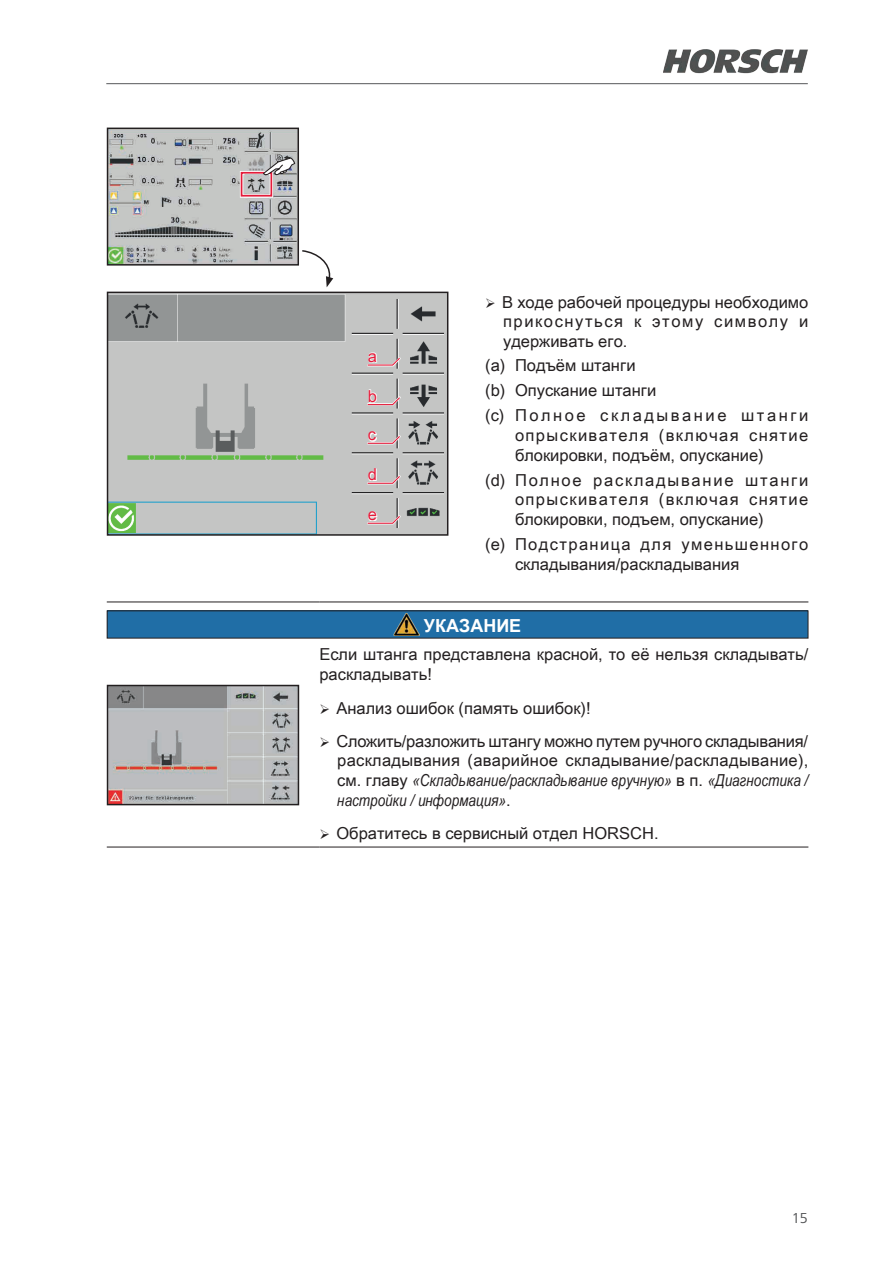
<style>
.page{position:relative;width:893px;height:1263px;background:#fff}
.page>*{position:absolute;margin:0;border:0;box-sizing:border-box;transform-origin:0 0}
.t1{font:700 18px "Arial";color:#fff}
.t2{font:16.5px/19.8px "Arial Unicode MS";color:#231f20}
.t3{font:italic 16.5px/19.8px "Arial Narrow";color:#231f20;text-align:justify}
.t4{font:16.5px/19.8px "Arial Unicode MS";letter-spacing:.085em;color:#231f20}
.t5{font:16.5px "Arial Unicode MS";color:#e41c3b}
.t6{font:15px "Frutiger Next LTW1 G";color:#57585a}
.s1{font-family:"Arial Unicode MS";font-style:normal}
</style>
<div class="page">
<hr style="left:106px;top:83px;width:702px;height:1px;background:#57585a">
<img style="left:663px;top:49px;width:145px;height:24px">
<img style="left:110px;top:131px;width:186px;height:132px">
<div style="left:107px;top:128px;width:192px;height:138px;border:2px solid #231f20"></div>
<div style="left:240px;top:171px;width:33px;height:27px;border:3px solid #fff"></div>
<div style="left:241px;top:172px;width:31px;height:25px;border:2px solid #e41c3b"></div>
<svg style="left:302px;top:250px;width:31px;height:37px"></svg>
<img style="left:110px;top:295px;width:335px;height:238px">
<div style="left:107px;top:292px;width:341px;height:244px;border:2px solid #231f20"></div>
<svg style="left:367px;top:357px;width:34px;height:9px"></svg>
<svg style="left:368px;top:353px;width:9px;height:10px"></svg>
<svg style="left:367px;top:396px;width:34px;height:10px"></svg>
<svg style="left:368px;top:389px;width:9px;height:14px"></svg>
<svg style="left:367px;top:435px;width:34px;height:9px"></svg>
<svg style="left:368px;top:431px;width:9px;height:10px"></svg>
<svg style="left:367px;top:475px;width:34px;height:9px"></svg>
<svg style="left:368px;top:468px;width:9px;height:13px"></svg>
<svg style="left:367px;top:515px;width:34px;height:9px"></svg>
<svg style="left:368px;top:511px;width:9px;height:10px"></svg>
<hr style="left:107px;top:602px;width:212px;height:1px;background:#231f20">
<hr style="left:319px;top:602px;width:489px;height:1px;background:#231f20">
<hr style="left:107px;top:847px;width:212px;height:1px;background:#231f20">
<hr style="left:319px;top:847px;width:489px;height:1px;background:#231f20">
<div style="left:107px;top:611px;width:701px;height:27px;background:#206ea6"></div>
<img style="left:394px;top:613px;width:25px;height:22px">
<div style="left:107px;top:610px;width:701px;height:28px;border:1px solid #231f20"></div>
<img style="left:110px;top:688px;width:186px;height:114px">
<div style="left:107px;top:685px;width:192px;height:120px;border:2px solid #231f20"></div>
<svg style="left:262px;top:154px;width:35px;height:30px"></svg>
<p class="t5" style="left:368px;top:344px;width:11px">a</p>
<p class="t5" style="left:368px;top:384px;width:11px">b</p>
<p class="t5" style="left:368px;top:423px;width:10px">c</p>
<p class="t5" style="left:368px;top:462px;width:11px">d</p>
<p class="t5" style="left:368px;top:502px;width:11px">e</p>
<p class="t2" style="left:502px;top:292px;width:308px;text-align:justify">В ходе рабочей процедуры необходимо прикоснуться к этому символу и удерживать его.</p>
<p class="t2" style="left:485px;top:353px;width:325px;line-height:24.9px">(a) Подъём штанги<br>(b) Опускание штанги<br>(c) Полное складывание штанги</p>
<p class="t4" style="left:515px;top:425px;width:295px">опрыскивателя (включая снятие блокировки, подъём, опускание)</p>
<p class="t2" style="left:515px;top:470px;width:295px;text-align:justify;text-indent:-30px">(d) Полное раскладывание штанги опрыскивателя (включая снятие блокировки, подъем, опускание)</p>
<p class="t4" style="left:515px;top:534px;width:295px;text-indent:-30px">(e) Подстраница для уменьшенного складывания/раскладывания</p>
<p class="t1" style="left:424px;top:613px;width:99px">УКАЗАНИЕ</p>
<p class="t2" style="left:319px;top:644px;width:490px">Если штанга представлена красной, то её нельзя складывать/ раскладывать!</p>
<p class="t2" style="left:336px;top:691px;width:473px;line-height:32.5px">Анализ ошибок (память ошибок)!<br>Сложить/разложить штангу можно путем ручного складывания/</p>
<p class="t3" style="left:337px;top:750px;width:473px"><span class="s1">раскладывания (аварийное складывание/раскладывание), см. главу</span> «Складывание/раскладывание вручную» <span class="s1">в п.</span> «Диагностика / настройки / информация»<span class="s1">.</span></p>
<p class="t2" style="left:336px;top:822px;width:324px">Обратитесь в сервисный отдел HORSCH.</p>
<p class="t6" style="left:792px;top:1209px;width:18px">15</p>
</div>
